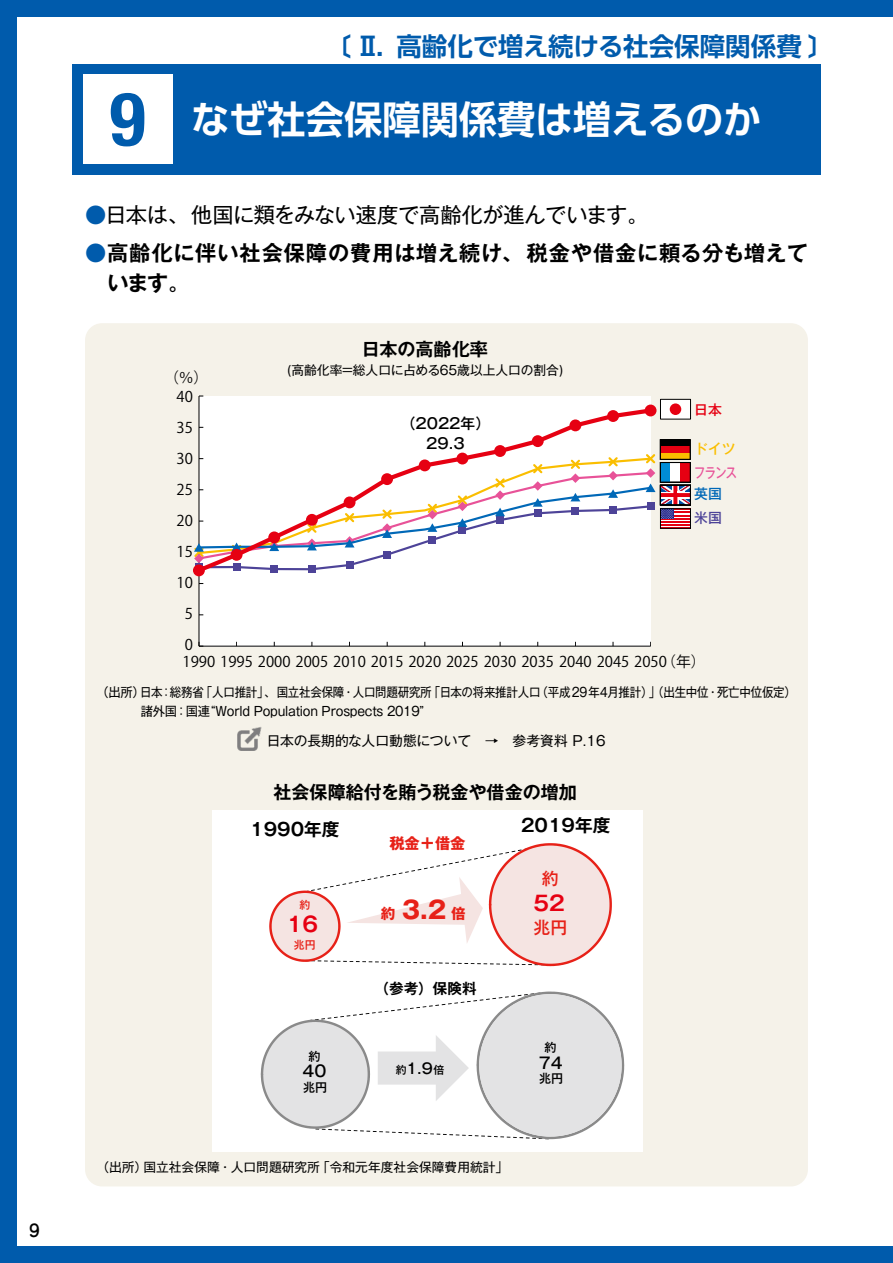
<style>
.page{position:relative;width:893px;height:1263px;background:#005bac}
.page>*{position:absolute;margin:0;border:0;box-sizing:border-box;transform-origin:0 0}
.t1{font:700 38.25px "UD Shin Go Pro De";color:#fff}
.t2{font:700 25.5px "UD Shin Go Pro De";color:#005bac}
.t3{font:700 24.3px "Gothic MB101 Pro";color:#e72118}
.t4{font:700 21.3px/29.7px "Gothic MB101 Pr 6 N De";letter-spacing:.035em;color:#000}
.t5{font:21.3px "Gothic MB101 Pr 6 N";letter-spacing:-.02em;color:#000}
.t6{font:700 20.7px "Gothic MB101 Pro De";color:#e60012}
.t7{font:700 18px "Gothic MB101 Pr 6 N De";color:#000}
.t8{font:700 17.7px "Gothic MB101 Pro De";color:#000}
.t9{font:500 16.95px "Gothic MB101 Pro";color:#e72118}
.t10{font:500 16.95px "Jun 34 Pro";color:#000}
.t11{font:500 15.75px "Gothic MB101 Pro";color:#000}
.t12{font:700 15.3px "Gothic MB101 Pro";color:#e72118}
.t13{font:14.85px/30.9px "Koz Go Pro";color:#000;text-align:center}
.t14{font:500 14.85px/19.8px "Gothic MB101 Pro";color:#000;text-align:center}
.t15{font:700 14.55px "Gothic MB101 Pro De";color:#000}
.t16{font:500 14.55px "Gothic MB101 Pro";color:#000}
.t17{font:13.8px "Gothic MB101 Pr 6 N";color:#000}
.t18{font:500 13.8px "Gothic MB101 Pro";color:#e85298;scale:.8 1}
.t19{font:500 13.8px "Gothic MB101 Pro";color:#fabe00}
.t20{font:500 13.8px "Gothic MB101 Pro";color:#e60012}
.t21{font:500 13.8px "Gothic MB101 Pro";color:#0068b7}
.t22{font:500 13.8px "Gothic MB101 Pro";color:#4d4398}
.t23{font:12.75px/19.2px "Gothic MB101 Pr 6 N";letter-spacing:-.02em;color:#000;scale:.96 1}
.t24{font:12.75px "Gothic MB101 Pr 6 N";color:#000}
.t25{font:500 12.15px "Gothic MB101 Pro";color:#000}
.t26{font:500 10.95px "Gothic MB101 Pro";color:#e72118}
.s1{font-family:"Helvetica Neue";font-stretch:condensed;font-size:74.4px;color:#005bac}
.s2{color:#005bac}
.s3{font-family:"Gothic MB101 Pr 6 N";font-weight:400;color:#005bac}
.s4{font-size:14.55px}
.s5{font-size:10.95px}
</style>
<div class="page">
<div style="left:17px;top:17px;width:876px;height:1229px;background:#fff"></div>
<div style="left:85px;top:323px;width:723px;height:863px;background:#f5f2e9;border-radius:17px"></div>
<div style="left:72px;top:64px;width:749px;height:110px;background:#005bac"></div>
<div style="left:83px;top:74px;width:89px;height:90px;background:#fff"></div>
<div style="left:199px;top:396px;width:452px;height:250px;background:#fff"></div>
<hr style="left:199px;top:396px;width:1px;height:250px;background:#000">
<hr style="left:199px;top:646px;width:452px;height:1px;background:#000">
<div style="left:660px;top:399px;width:30px;height:20px;background:#fff"></div>
<div style="left:660px;top:399px;width:31px;height:20px;border:1px solid #000"></div>
<div style="left:670px;top:403px;width:11px;height:12px;background:#e60012;border-radius:50%"></div>
<div style="left:660px;top:508px;width:31px;height:21px;border:1px solid #000"></div>
<div style="left:660px;top:485px;width:31px;height:20px;border:1px solid #000"></div>
<div style="left:660px;top:462px;width:31px;height:21px;border:1px solid #000"></div>
<div style="left:660px;top:440px;width:30px;height:6px;background:#000"></div>
<div style="left:660px;top:446px;width:30px;height:7px;background:#e60012"></div>
<div style="left:660px;top:439px;width:31px;height:21px;border:1px solid #000"></div>
<svg style="left:655px;top:452px;width:35px;height:77px"></svg>
<svg style="left:193px;top:406px;width:462px;height:170px"></svg>
<div style="left:419px;top:459px;width:12px;height:12px;background:#e60012;border-radius:50%"></div>
<div style="left:456px;top:453px;width:12px;height:11px;background:#e60012;border-radius:50%"></div>
<div style="left:494px;top:445px;width:12px;height:12px;background:#e60012;border-radius:50%"></div>
<div style="left:532px;top:435px;width:12px;height:12px;background:#e60012;border-radius:50%"></div>
<div style="left:569px;top:419px;width:12px;height:12px;background:#e60012;border-radius:50%"></div>
<div style="left:607px;top:410px;width:12px;height:12px;background:#e60012;border-radius:50%"></div>
<div style="left:645px;top:405px;width:11px;height:11px;background:#e60012;border-radius:50%"></div>
<div style="left:193px;top:564px;width:12px;height:12px;background:#e60012;border-radius:50%"></div>
<div style="left:231px;top:549px;width:11px;height:12px;background:#e60012;border-radius:50%"></div>
<div style="left:268px;top:531px;width:12px;height:12px;background:#e60012;border-radius:50%"></div>
<div style="left:306px;top:514px;width:12px;height:12px;background:#e60012;border-radius:50%"></div>
<div style="left:344px;top:496px;width:11px;height:12px;background:#e60012;border-radius:50%"></div>
<div style="left:381px;top:473px;width:12px;height:12px;background:#e60012;border-radius:50%"></div>
<div style="left:212px;top:810px;width:430px;height:341px;background:#fff"></div>
<svg style="left:261px;top:991px;width:363px;height:148px"></svg>
<svg style="left:269px;top:843px;width:343px;height:123px"></svg>
<div style="left:479px;top:994px;width:143px;height:142px;background:#e3e3e4;border-radius:50%"></div>
<img style="left:237px;top:727px;width:25px;height:23px">
<h3 class="t10" style="left:29px;top:1217px;width:12px">9</h3>
<h2 class="t2" style="left:325px;top:26px;width:510px">〔 Ⅱ．高齢化で増え続ける社会保障関係費〕</h2>
<h1 class="t1" style="left:110px;top:88px;width:653px"><span class="s1">9</span> なぜ社会保障関係費は増えるのか</h1>
<h3 class="t5" style="left:85px;top:197px;width:565px"><span class="s2">●</span>日本は、他国に類をみない速度で高齢化が進んでいます。</h3>
<h3 class="t4" style="left:107px;top:237px;width:702px;text-indent:-22px"><span class="s3">●</span>高齢化に伴い社会保障の費用は増え続け、税金や借金に頼る分も増えています。</h3>
<p class="t13" style="left:164px;top:362px;width:46px">（％）</p>
<p class="t13" style="left:177px;top:382px;width:18px">40<br>35<br>30<br>25<br>20<br>15<br>10<br>5<br>0</p>
<h3 class="t7" style="left:362px;top:334px;width:127px">日本の高齢化率</h3>
<p class="t24" style="left:287px;top:359px;width:278px">(高齢化率＝総人口に占める65歳以上人口の割合)</p>
<p class="t14" style="left:401px;top:412px;width:91px">（2022年）<br>29.3</p>
<p class="t20" style="left:694px;top:399px;width:29px">日本</p>
<p class="t19" style="left:694px;top:438px;width:43px">ドイツ</p>
<p class="t18" style="left:694px;top:461px;width:55px">フランス</p>
<p class="t22" style="left:694px;top:506px;width:29px">米国</p>
<p class="t21" style="left:694px;top:482px;width:29px">英国</p>
<p class="t13" style="left:183px;top:646px;width:524px">1990 1995 2000 2005 2010 2015 2020 2025 2030 2035 2040 2045 2050（年）</p>
<p class="t23" style="left:141px;top:681px;width:684px;text-indent:-44px">（出所）日本：総務省「人口推計」、国立社会保障・人口問題研究所「日本の将来推計人口（平成29年４月推計）」（出生中位・死亡中位仮定）諸外国：国連“World Population Prospects 2019”</p>
<p class="t17" style="left:267px;top:729px;width:340px">日本の長期的な人口動態について　→　参考資料 P.16</p>
<h3 class="t7" style="left:273px;top:777px;width:305px">社会保障給付を賄う税金や借金の増加</h3>
<h3 class="t8" style="left:250px;top:814px;width:91px">1990年度</h3>
<h3 class="t8" style="left:521px;top:810px;width:91px">2019年度</h3>
<h3 class="t9" style="left:542px;top:864px;width:18px">約</h3>
<h3 class="t6" style="left:533px;top:885px;width:33px">52</h3>
<h3 class="t9" style="left:533px;top:914px;width:35px">兆円</h3>
<p class="t12" style="left:389px;top:830px;width:78px">税金＋借金</p>
<h3 class="t3" style="left:381px;top:890px;width:87px"><span class="s4">約</span> 3.2 <span class="s4">倍</span></h3>
<p class="t26" style="left:299px;top:896px;width:12px">約</p>
<h3 class="t6" style="left:287px;top:907px;width:33px">16</h3>
<p class="t26" style="left:294px;top:935px;width:23px">兆円</p>
<p class="t25" style="left:309px;top:1046px;width:14px">約</p>
<p class="t11" style="left:303px;top:1058px;width:25px">40</p>
<p class="t25" style="left:303px;top:1077px;width:26px">兆円</p>
<p class="t15" style="left:374px;top:976px;width:104px">（参考）保険料</p>
<p class="t16" style="left:396px;top:1056px;width:50px"><span class="s5">約</span>1.9<span class="s5">倍</span></p>
<p class="t24" style="left:96px;top:1157px;width:413px">（出所）国立社会保障・人口問題研究所「令和元年度社会保障費用統計」</p>
<p class="t25" style="left:544px;top:1037px;width:14px">約</p>
<p class="t11" style="left:539px;top:1050px;width:25px">74</p>
<p class="t25" style="left:539px;top:1068px;width:26px">兆円</p>
</div>
